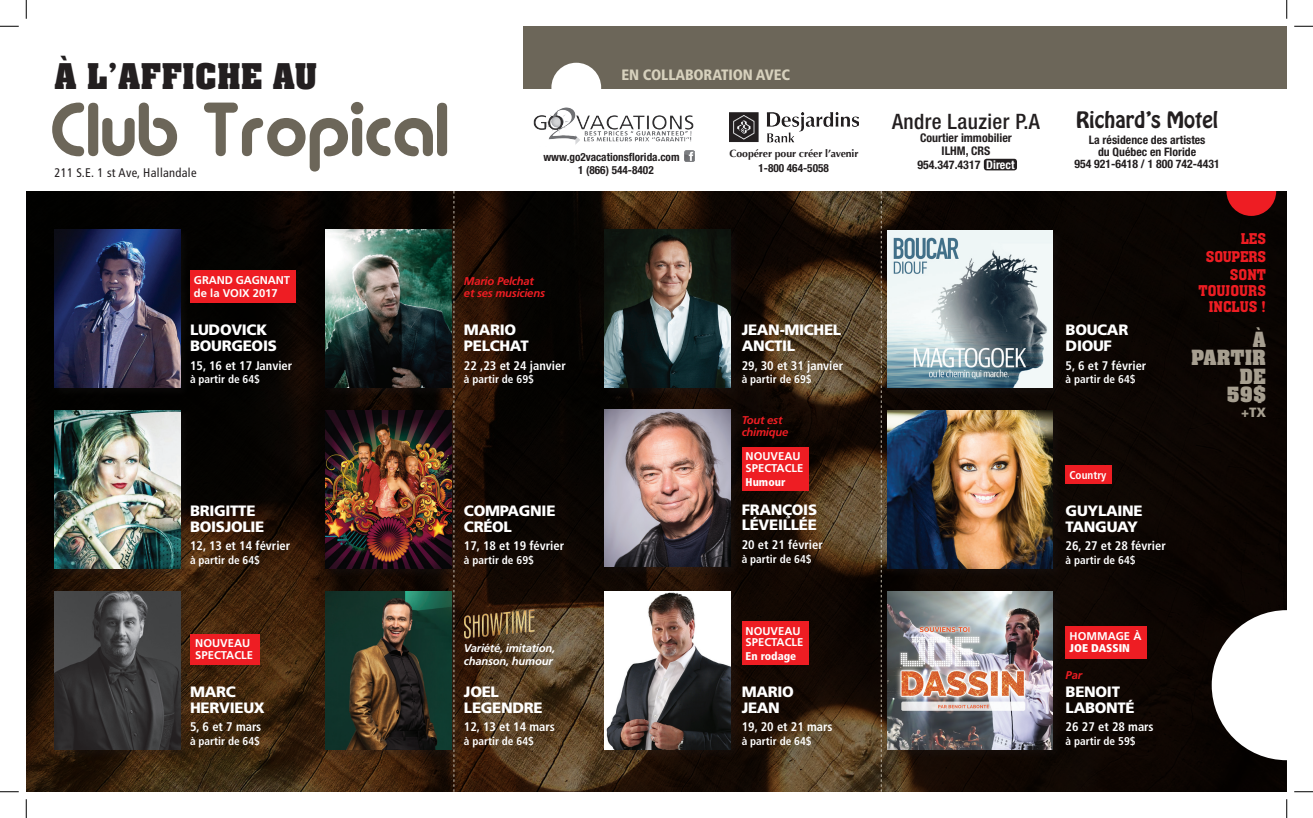
<style>
.page{position:relative;width:1313px;height:818px;background:#fff}
.page>*{position:absolute;margin:0;border:0;box-sizing:border-box;transform-origin:0 0}
.t1{font:75px "Alba";color:#6c6659}
.t2{font:38.75px "Aachen Bold Plain";color:#231f20}
.t3{font:23px/18.5px "Aachen Bold Plain";color:#a79f90;text-align:right}
.t4{font:500 condensed 21.25px "Helvetica Neue";letter-spacing:.02em;color:#231f20}
.t5{font:20px "Hobo";color:#231f20}
.t6{font:16.25px/16.1px "Aachen Medium Plain";color:#ee1d23;text-align:right}
.t7{font:16.25px/17.9px "Aachen Medium Plain";letter-spacing:-.02em;color:#ee1d23;text-align:right}
.t8{font:900 15px/15.6px "Frutiger";letter-spacing:-.02em;color:#fff}
.t9{font:900 condensed 15px "Frutiger";letter-spacing:-.01em;color:#d7d1bd}
.t10{font:900 13.38px "Frutiger";color:#a79f90}
.t11{font:700 condensed 12.5px "Frutiger";color:#fff}
.t12{font:condensed 12.5px "Frutiger";letter-spacing:.025em;color:#231f20}
.t13{font:700 condensed 12px/13.2px "Helvetica Neue";color:#231f20;text-align:center}
.t14{font:700 condensed 11.75px/11.9px "Helvetica Neue";color:#231f20;text-align:center}
.t15{font:700 condensed 11.25px "Frutiger";color:#fff}
.t16{font:700 11.25px/12.5px "Frutiger";color:#fff}
.t17{font:700 condensed 11.25px "Helvetica Neue";color:#231f20}
.t18{font:italic 700 11.25px/12.5px "Frutiger";letter-spacing:-.02em;color:#ee1d23}
.t19{font:italic 700 11.25px/12.5px "Frutiger";letter-spacing:-.02em;color:#fff}
.t20{font:900 condensed 11.25px "Frutiger";color:#fff}
.t21{font:900 condensed 11.25px "Frutiger";color:#fff}
.t22{font:700 10.5px "Optima";letter-spacing:-.01em;color:#231f20}
.s1{color:#fff}
</style>
<div class="page">
<img style="left:26px;top:191px;width:1260px;height:600px">
<div style="left:523px;top:26px;width:763px;height:63px;background:#6c6659"></div>
<div style="left:52px;top:227px;width:138px;height:171px;background:#231f20;opacity:.25"></div>
<img style="left:54px;top:230px;width:126px;height:157px">
<div style="left:52px;top:408px;width:138px;height:171px;background:#231f20;opacity:.25"></div>
<img style="left:54px;top:411px;width:126px;height:157px">
<div style="left:885px;top:228px;width:178px;height:170px;background:#231f20;opacity:.25"></div>
<img style="left:888px;top:230px;width:164px;height:157px">
<div style="left:602px;top:589px;width:139px;height:170px;background:#231f20;opacity:.25"></div>
<img style="left:604px;top:591px;width:126px;height:158px">
<div style="left:323px;top:227px;width:139px;height:171px;background:#231f20;opacity:.25"></div>
<img style="left:326px;top:230px;width:125px;height:157px">
<div style="left:602px;top:227px;width:139px;height:171px;background:#231f20;opacity:.25"></div>
<img style="left:604px;top:230px;width:126px;height:157px">
<div style="left:602px;top:406px;width:139px;height:171px;background:#231f20;opacity:.25"></div>
<img style="left:604px;top:409px;width:126px;height:157px">
<div style="left:323px;top:409px;width:139px;height:170px;background:#231f20;opacity:.25"></div>
<img style="left:326px;top:411px;width:125px;height:157px">
<div style="left:52px;top:589px;width:138px;height:170px;background:#231f20;opacity:.25"></div>
<img style="left:54px;top:591px;width:126px;height:158px">
<div style="left:885px;top:409px;width:178px;height:170px;background:#231f20;opacity:.25"></div>
<img style="left:888px;top:411px;width:164px;height:157px">
<div style="left:885px;top:589px;width:178px;height:170px;background:#231f20;opacity:.25"></div>
<img style="left:888px;top:591px;width:164px;height:158px">
<img style="left:729px;top:112px;width:129px;height:31px">
<div style="left:983px;top:159px;width:34px;height:11px;background:#231f20;border-radius:3px"></div>
<svg style="left:1211px;top:610px;width:75px;height:150px"></svg>
<div style="left:551px;top:63px;width:50px;height:49px;background:#fff;border-radius:50%"></div>
<svg style="left:1226px;top:191px;width:50px;height:25px"></svg>
<img style="left:533px;top:108px;width:161px;height:37px">
<svg style="left:684px;top:151px;width:11px;height:11px"></svg>
<div style="left:323px;top:589px;width:139px;height:170px;background:#231f20;opacity:.25"></div>
<img style="left:326px;top:591px;width:125px;height:158px">
<div style="left:1065px;top:465px;width:47px;height:18px;background:#ee1d23"></div>
<div style="left:1065px;top:626px;width:82px;height:32px;background:#ee1d23"></div>
<div style="left:741px;top:447px;width:67px;height:43px;background:#ee1d23"></div>
<div style="left:190px;top:634px;width:70px;height:30px;background:#ee1d23"></div>
<div style="left:190px;top:270px;width:106px;height:32px;background:#ee1d23"></div>
<div style="left:741px;top:621px;width:67px;height:43px;background:#ee1d23"></div>
<svg style="left:453px;top:191px;width:1px;height:600px"></svg>
<svg style="left:881px;top:191px;width:1px;height:600px"></svg>
<img style="left:459px;top:604px;width:82px;height:39px">
<svg style="left:0;top:25px;width:19px;height:2px"></svg>
<svg style="left:1294px;top:25px;width:18px;height:2px"></svg>
<svg style="left:0;top:791px;width:19px;height:1px"></svg>
<svg style="left:1294px;top:791px;width:18px;height:1px"></svg>
<svg style="left:25px;top:0;width:2px;height:19px"></svg>
<svg style="left:25px;top:799px;width:2px;height:19px"></svg>
<svg style="left:1286px;top:0;width:1px;height:19px"></svg>
<svg style="left:1286px;top:799px;width:1px;height:19px"></svg>
<h2 class="t2" style="left:54px;top:53px;width:264px">À L’AFFICHE AU</h2>
<p class="t9" style="left:621px;top:66px;width:170px">EN COLLABORATION AVEC</p>
<h1 class="t1" style="left:48px;top:86px;width:400px">Club Tropical</h1>
<h3 class="t5" style="left:1076px;top:106px;width:143px">Richard’s Motel</h3>
<h3 class="t4" style="left:892px;top:109px;width:149px">Andre Lauzier P.A</h3>
<p class="t13" style="left:917px;top:131px;width:99px">Courtier immobilier<br>ILHM, CRS<br>954.347.4317 <span class="s1">Direct</span></p>
<p class="t14" style="left:1074px;top:134px;width:147px">La résidence des artistes<br>du Québec en Floride<br>954 921-6418 / 1 800 742-4431</p>
<p class="t22" style="left:729px;top:147px;width:130px">Coopérer pour créer l’avenir</p>
<p class="t17" style="left:543px;top:150px;width:138px">www.go2vacationsflorida.com</p>
<p class="t17" style="left:758px;top:161px;width:72px">1-800 464-5058</p>
<p class="t17" style="left:578px;top:163px;width:77px">1 (866) 544-8402</p>
<p class="t12" style="left:54px;top:165px;width:144px">211 S.E. 1 st Ave, Hallandale</p>
<p class="t16" style="left:194px;top:274px;width:98px">GRAND GAGNANT de la VOIX 2017</p>
<p class="t8" style="left:190px;top:322px;width:88px">LUDOVICK<br>BOURGEOIS</p>
<p class="t11" style="left:190px;top:358px;width:104px">15, 16 et 17 Janvier</p>
<p class="t15" style="left:190px;top:372px;width:72px">à partir de 64$</p>
<p class="t8" style="left:190px;top:502px;width:76px">BRIGITTE<br>BOISJOLIE</p>
<p class="t11" style="left:190px;top:538px;width:102px">12, 13 et 14 février</p>
<p class="t15" style="left:190px;top:553px;width:72px">à partir de 64$</p>
<p class="t16" style="left:195px;top:636px;width:59px">NOUVEAU<br>SPECTACLE</p>
<p class="t8" style="left:190px;top:683px;width:76px">MARC<br>HERVIEUX</p>
<p class="t11" style="left:190px;top:719px;width:73px">5, 6 et 7 mars</p>
<p class="t15" style="left:190px;top:734px;width:72px">à partir de 64$</p>
<p class="t18" style="left:464px;top:274px;width:83px">Mario Pelchat et ses musiciens</p>
<p class="t8" style="left:464px;top:322px;width:66px">MARIO<br>PELCHAT</p>
<p class="t11" style="left:464px;top:358px;width:103px">22 ,23 et 24 janvier</p>
<p class="t15" style="left:464px;top:372px;width:72px">à partir de 69$</p>
<p class="t8" style="left:464px;top:502px;width:93px">COMPAGNIE<br>CRÉOL</p>
<p class="t11" style="left:464px;top:538px;width:102px">17, 18 et 19 février</p>
<p class="t15" style="left:464px;top:553px;width:72px">à partir de 69$</p>
<p class="t19" style="left:464px;top:642px;width:93px">Variété, imitation, chanson, humour</p>
<p class="t8" style="left:464px;top:683px;width:80px">JOEL<br>LEGENDRE</p>
<p class="t11" style="left:464px;top:719px;width:92px">12, 13 et 14 mars</p>
<p class="t15" style="left:464px;top:734px;width:72px">à partir de 64$</p>
<p class="t8" style="left:741px;top:322px;width:101px">JEAN-MICHEL<br>ANCTIL</p>
<p class="t11" style="left:741px;top:358px;width:103px">29, 30 et 31 janvier</p>
<p class="t15" style="left:741px;top:372px;width:72px">à partir de 69$</p>
<p class="t18" style="left:741px;top:413px;width:48px">Tout est chimique</p>
<p class="t16" style="left:745px;top:449px;width:59px">NOUVEAU<br>SPECTACLE</p>
<p class="t20" style="left:745px;top:475px;width:41px">Humour</p>
<p class="t8" style="left:741px;top:501px;width:77px">FRANÇOIS<br>LÉVEILLÉE</p>
<p class="t11" style="left:741px;top:537px;width:83px">20 et 21 février</p>
<p class="t15" style="left:741px;top:552px;width:72px">à partir de 64$</p>
<p class="t16" style="left:745px;top:625px;width:59px;line-height:11.2px">NOUVEAU<br>SPECTACLE</p>
<p class="t20" style="left:745px;top:649px;width:52px">En rodage</p>
<p class="t8" style="left:741px;top:683px;width:54px">MARIO<br>JEAN</p>
<p class="t11" style="left:741px;top:719px;width:92px">19, 20 et 21 mars</p>
<p class="t15" style="left:741px;top:734px;width:72px">à partir de 64$</p>
<p class="t8" style="left:1065px;top:322px;width:64px">BOUCAR<br>DIOUF</p>
<p class="t11" style="left:1065px;top:358px;width:82px">5, 6 et 7 février</p>
<p class="t15" style="left:1065px;top:372px;width:72px">à partir de 64$</p>
<p class="t15" style="left:1069px;top:468px;width:39px">Country</p>
<p class="t8" style="left:1065px;top:502px;width:79px">GUYLAINE<br>TANGUAY</p>
<p class="t11" style="left:1065px;top:538px;width:102px">26, 27 et 28 février</p>
<p class="t15" style="left:1065px;top:553px;width:72px">à partir de 64$</p>
<p class="t16" style="left:1069px;top:629px;width:73px">HOMMAGE À</p>
<p class="t21" style="left:1069px;top:641px;width:62px">JOE DASSIN</p>
<p class="t18" style="left:1065px;top:669px;width:18px">Par</p>
<p class="t8" style="left:1065px;top:683px;width:71px">BENOIT<br>LABONTÉ</p>
<p class="t11" style="left:1065px;top:719px;width:89px">26 27 et 28 mars</p>
<p class="t15" style="left:1065px;top:734px;width:72px">à partir de 59$</p>
<h3 class="t7" style="left:1205px;top:230px;width:62px">LES<br>SOUPERS<br>SONT</h3>
<h3 class="t6" style="left:1198px;top:282px;width:69px">TOUJOURS<br>INCLUS !</h3>
<h3 class="t3" style="left:1191px;top:329px;width:76px">À<br>PARTIR<br>DE<br>59$</h3>
<p class="t10" style="left:1241px;top:404px;width:27px">+TX</p>
</div>
